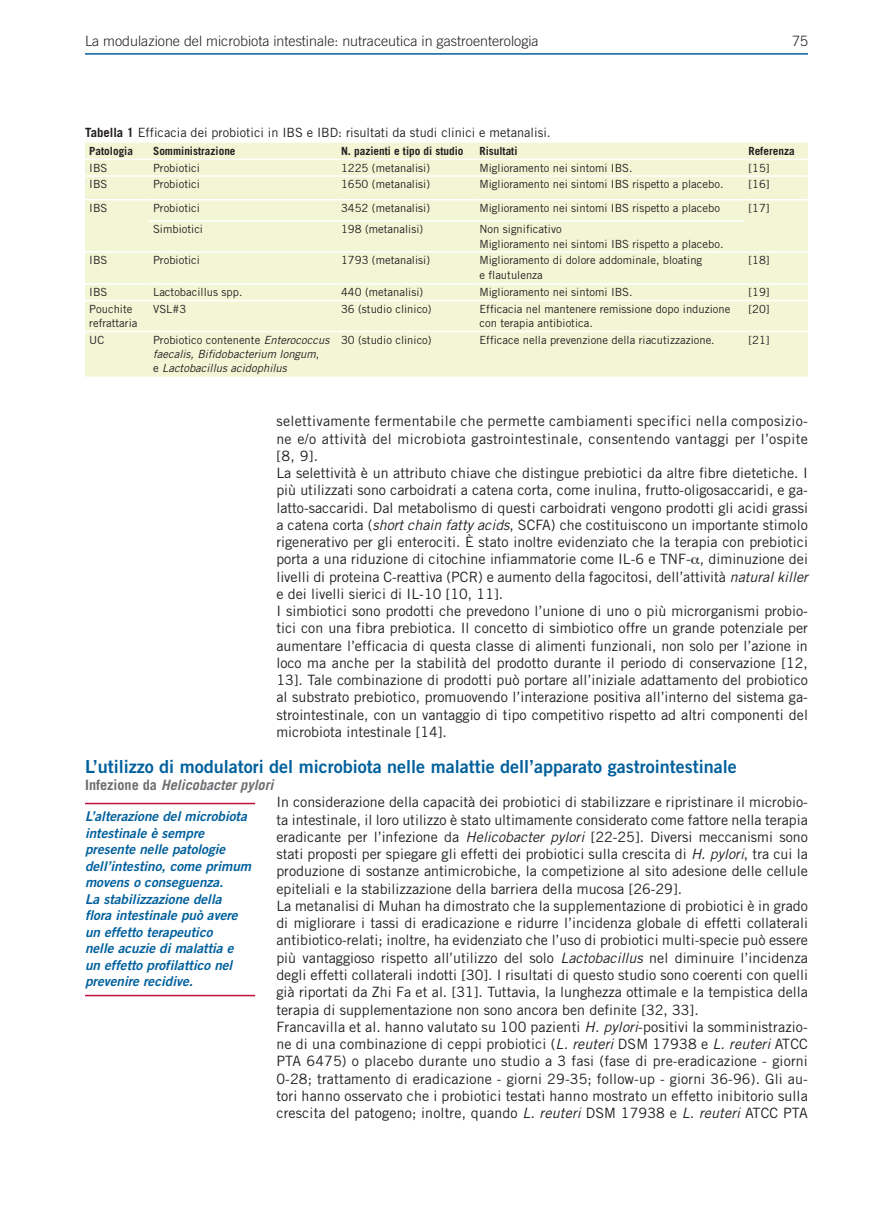
<style>
.page{position:relative;width:893px;height:1212px;background:#fff}
.page>*{position:absolute;margin:0;border:0;box-sizing:border-box;transform-origin:0 0}
.t1{font:18px "Trade Gothic LT Std Bd 2";color:#00609d}
.t2{font:14.25px/17.2px "Trade Gothic LT Std";color:#231f20}
.t3{font:300 14.25px "Trade Gothic LT Std";color:#231f20}
.t4{font:italic 700 14.25px "Trade Gothic LT Std";color:#6c6d70}
.t5{font:13.5px/16.5px "Trade Gothic LT Std Bd 2 Obl";color:#00609d}
.t6{font:12.75px "Trade Gothic LT Std";color:#231f20}
.t7{font:11.25px/14.2px "Trade Gothic LT Std";color:#231f20}
.t8{font:italic 11.25px/14.2px "Trade Gothic LT Std";color:#231f20}
.t9{font:700 11.25px "Trade Gothic LT Std";color:#231f20}
.s1{font-weight:700}
.s2{font-style:normal}
.s3{font-style:italic}
</style>
<div class="page">
<hr style="left:85px;top:53px;width:723px;height:2px;background:#00609d">
<div style="left:85px;top:143px;width:723px;height:234px;background:#f3f6d5"></div>
<hr style="left:85px;top:159px;width:64px;height:1px;background:#fff">
<hr style="left:149px;top:159px;width:188px;height:1px;background:#fff">
<hr style="left:337px;top:159px;width:138px;height:1px;background:#fff">
<hr style="left:475px;top:159px;width:269px;height:1px;background:#fff">
<hr style="left:744px;top:159px;width:64px;height:1px;background:#fff">
<hr style="left:85px;top:175px;width:64px;height:2px;background:#fff">
<hr style="left:149px;top:175px;width:188px;height:2px;background:#fff">
<hr style="left:337px;top:175px;width:138px;height:2px;background:#fff">
<hr style="left:475px;top:175px;width:269px;height:2px;background:#fff">
<hr style="left:744px;top:175px;width:64px;height:2px;background:#fff">
<hr style="left:85px;top:199px;width:64px;height:1px;background:#fff">
<hr style="left:149px;top:199px;width:188px;height:1px;background:#fff">
<hr style="left:337px;top:199px;width:138px;height:1px;background:#fff">
<hr style="left:475px;top:199px;width:269px;height:1px;background:#fff">
<hr style="left:744px;top:199px;width:64px;height:1px;background:#fff">
<hr style="left:149px;top:220px;width:188px;height:2px;background:#fff">
<hr style="left:337px;top:220px;width:138px;height:2px;background:#fff">
<hr style="left:475px;top:220px;width:269px;height:2px;background:#fff">
<hr style="left:85px;top:251px;width:64px;height:2px;background:#fff">
<hr style="left:149px;top:251px;width:188px;height:2px;background:#fff">
<hr style="left:337px;top:251px;width:138px;height:2px;background:#fff">
<hr style="left:475px;top:251px;width:269px;height:2px;background:#fff">
<hr style="left:744px;top:251px;width:64px;height:2px;background:#fff">
<hr style="left:85px;top:283px;width:64px;height:2px;background:#fff">
<hr style="left:149px;top:283px;width:188px;height:2px;background:#fff">
<hr style="left:337px;top:283px;width:138px;height:2px;background:#fff">
<hr style="left:475px;top:283px;width:269px;height:2px;background:#fff">
<hr style="left:744px;top:283px;width:64px;height:2px;background:#fff">
<hr style="left:85px;top:300px;width:64px;height:1px;background:#fff">
<hr style="left:149px;top:300px;width:188px;height:1px;background:#fff">
<hr style="left:337px;top:300px;width:138px;height:1px;background:#fff">
<hr style="left:475px;top:300px;width:269px;height:1px;background:#fff">
<hr style="left:744px;top:300px;width:64px;height:1px;background:#fff">
<hr style="left:85px;top:331px;width:64px;height:1px;background:#fff">
<hr style="left:149px;top:331px;width:188px;height:1px;background:#fff">
<hr style="left:337px;top:331px;width:138px;height:1px;background:#fff">
<hr style="left:475px;top:331px;width:269px;height:1px;background:#fff">
<hr style="left:744px;top:331px;width:64px;height:1px;background:#fff">
<hr style="left:85px;top:803px;width:170px;height:1px;background:#c41041">
<hr style="left:85px;top:995px;width:170px;height:1px;background:#c41041">
<p class="t3" style="left:85px;top:33px;width:455px">La modulazione del microbiota intestinale: nutraceutica in gastroenterologia</p>
<p class="t3" style="left:792px;top:33px;width:17px">75</p>
<p class="t6" style="left:85px;top:125px;width:467px"><span class="s1">Tabella 1</span> Efficacia dei probiotici in IBS e IBD: risultati da studi clinici e metanalisi.</p>
<p class="t9" style="left:89px;top:144px;width:45px">Patologia</p>
<p class="t9" style="left:153px;top:144px;width:84px">Somministrazione</p>
<p class="t9" style="left:341px;top:144px;width:124px">N. pazienti e tipo di studio</p>
<p class="t9" style="left:479px;top:144px;width:40px">Risultati</p>
<p class="t9" style="left:748px;top:144px;width:48px">Referenza</p>
<p class="t7" style="left:89px;top:161px;width:20px">IBS</p>
<p class="t7" style="left:153px;top:161px;width:48px">Probiotici</p>
<p class="t7" style="left:341px;top:161px;width:91px">1225 (metanalisi)</p>
<p class="t7" style="left:479px;top:161px;width:155px">Miglioramento nei sintomi IBS.</p>
<p class="t7" style="left:748px;top:161px;width:23px">[15]</p>
<p class="t7" style="left:89px;top:177px;width:20px">IBS</p>
<p class="t7" style="left:153px;top:177px;width:48px">Probiotici</p>
<p class="t7" style="left:341px;top:177px;width:91px">1650 (metanalisi)</p>
<p class="t7" style="left:479px;top:177px;width:246px">Miglioramento nei sintomi IBS rispetto a placebo.</p>
<p class="t7" style="left:748px;top:177px;width:23px">[16]</p>
<p class="t7" style="left:89px;top:201px;width:20px">IBS</p>
<p class="t7" style="left:153px;top:201px;width:48px">Probiotici</p>
<p class="t7" style="left:341px;top:201px;width:91px">3452 (metanalisi)</p>
<p class="t7" style="left:479px;top:201px;width:242px">Miglioramento nei sintomi IBS rispetto a placebo</p>
<p class="t7" style="left:748px;top:201px;width:23px">[17]</p>
<p class="t7" style="left:153px;top:222px;width:52px">Simbiotici</p>
<p class="t7" style="left:341px;top:222px;width:84px">198 (metanalisi)</p>
<p class="t7" style="left:479px;top:222px;width:246px">Non significativo<br>Miglioramento nei sintomi IBS rispetto a placebo.</p>
<p class="t7" style="left:89px;top:253px;width:20px">IBS</p>
<p class="t7" style="left:153px;top:253px;width:48px">Probiotici</p>
<p class="t7" style="left:341px;top:253px;width:91px">1793 (metanalisi)</p>
<p class="t7" style="left:479px;top:253px;width:224px">Miglioramento di dolore addominale, bloating e flautulenza</p>
<p class="t7" style="left:748px;top:253px;width:23px">[18]</p>
<p class="t7" style="left:89px;top:285px;width:20px">IBS</p>
<p class="t7" style="left:153px;top:285px;width:91px">Lactobacillus spp.</p>
<p class="t7" style="left:341px;top:285px;width:84px">440 (metanalisi)</p>
<p class="t7" style="left:479px;top:285px;width:155px">Miglioramento nei sintomi IBS.</p>
<p class="t7" style="left:748px;top:285px;width:23px">[19]</p>
<p class="t7" style="left:89px;top:302px;width:50px">Pouchite refrattaria</p>
<p class="t7" style="left:153px;top:302px;width:35px">VSL#3</p>
<p class="t7" style="left:341px;top:302px;width:92px">36 (studio clinico)</p>
<p class="t7" style="left:479px;top:302px;width:252px">Efficacia nel mantenere remissione dopo induzione con terapia antibiotica.</p>
<p class="t7" style="left:748px;top:302px;width:23px">[20]</p>
<p class="t7" style="left:89px;top:333px;width:16px">UC</p>
<p class="t8" style="left:153px;top:333px;width:178px"><span class="s2">Probiotico contenente</span> Enterococcus faecalis, Bifidobacterium longum<span class="s2">,<br>e</span> Lactobacillus acidophilus</p>
<p class="t7" style="left:341px;top:333px;width:92px">30 (studio clinico)</p>
<p class="t7" style="left:479px;top:333px;width:237px">Efficace nella prevenzione della riacutizzazione.</p>
<p class="t7" style="left:748px;top:333px;width:23px">[21]</p>
<p class="t2" style="left:276px;top:412px;width:533px">selettivamente fermentabile che permette cambiamenti specifici nella composizio&shy;ne e/o attività del microbiota gastrointestinale, consentendo vantaggi per l’ospite [8, 9].<br>La selettività è un attributo chiave che distingue prebiotici da altre fibre dietetiche. I più utilizzati sono carboidrati a catena corta, come inulina, frutto-oligosaccaridi, e ga&shy;latto-saccaridi. Dal metabolismo di questi carboidrati vengono prodotti gli acidi grassi a catena corta (<span class="s3">short chain fatty acids</span>, SCFA) che costituiscono un importante stimolo rigenerativo per gli enterociti. È stato inoltre evidenziato che la terapia con prebiotici porta a una riduzione di citochine infiammatorie come IL-6 e TNF- , diminuzione dei livelli di proteina C-reattiva (PCR) e aumento della fagocitosi, dell’attività <span class="s3">natural killer </span>e dei livelli sierici di IL-10 [10, 11].<br>I simbiotici sono prodotti che prevedono l’unione di uno o più microrganismi probio&shy;tici con una fibra prebiotica. Il concetto di simbiotico offre un grande potenziale per aumentare l’efficacia di questa classe di alimenti funzionali, non solo per l’azione in loco ma anche per la stabilità del prodotto durante il periodo di conservazione [12, 13]. Tale combinazione di prodotti può portare all’iniziale adattamento del probiotico al substrato prebiotico, promuovendo l’interazione positiva all’interno del sistema ga&shy;strointestinale, con un vantaggio di tipo competitivo rispetto ad altri componenti del microbiota intestinale [14].</p>
<p class="t1" style="left:85px;top:755px;width:653px">L’utilizzo di modulatori del microbiota nelle malattie dell’apparato gastrointestinale</p>
<p class="t4" style="left:85px;top:776px;width:190px"><span class="s2">Infezione da</span> Helicobacter pylori</p>
<p class="t2" style="left:276px;top:793px;width:533px">In considerazione della capacità dei probiotici di stabilizzare e ripristinare il microbio&shy;ta intestinale, il loro utilizzo è stato ultimamente considerato come fattore nella terapia eradicante per l’infezione da <span class="s3">Helicobacter pylori</span> [22-25]. Diversi meccanismi sono stati proposti per spiegare gli effetti dei probiotici sulla crescita di <span class="s3">H. pylori</span>, tra cui la produzione di sostanze antimicrobiche, la competizione al sito adesione delle cellule epiteliali e la stabilizzazione della barriera della mucosa [26-29].<br>La metanalisi di Muhan ha dimostrato che la supplementazione di probiotici è in grado di migliorare i tassi di eradicazione e ridurre l’incidenza globale di effetti collaterali antibiotico-relati; inoltre, ha evidenziato che l’uso di probiotici multi-specie può essere più vantaggioso rispetto all’utilizzo del solo <span class="s3">Lactobacillus</span> nel diminuire l’incidenza degli effetti collaterali indotti [30]. I risultati di questo studio sono coerenti con quelli già riportati da Zhi Fa et al. [31]. Tuttavia, la lunghezza ottimale e la tempistica della terapia di supplementazione non sono ancora ben definite [32, 33].<br>Francavilla et al. hanno valutato su 100 pazienti <span class="s3">H. pylori</span>-positivi la somministrazio&shy;ne di una combinazione di ceppi probiotici (<span class="s3">L. reuteri</span> DSM 17938 e <span class="s3">L. reuteri</span> ATCC PTA 6475) o placebo durante uno studio a 3 fasi (fase di pre-eradicazione - giorni 0-28; trattamento di eradicazione - giorni 29-35; follow-up - giorni 36-96). Gli au&shy;tori hanno osservato che i probiotici testati hanno mostrato un effetto inibitorio sulla crescita del patogeno; inoltre, quando <span class="s3">L. reuteri</span> DSM 17938 e <span class="s3">L. reuteri</span> ATCC PTA</p>
<p class="t5" style="left:85px;top:808px;width:168px">L’alterazione del microbiota intestinale è sempre presente nelle patologie dell’intestino, come primum movens o conseguenza.<br>La stabilizzazione della<br>flora intestinale può avere un effetto terapeutico<br>nelle acuzie di malattia e un effetto profilattico nel prevenire recidive.</p>
</div>
